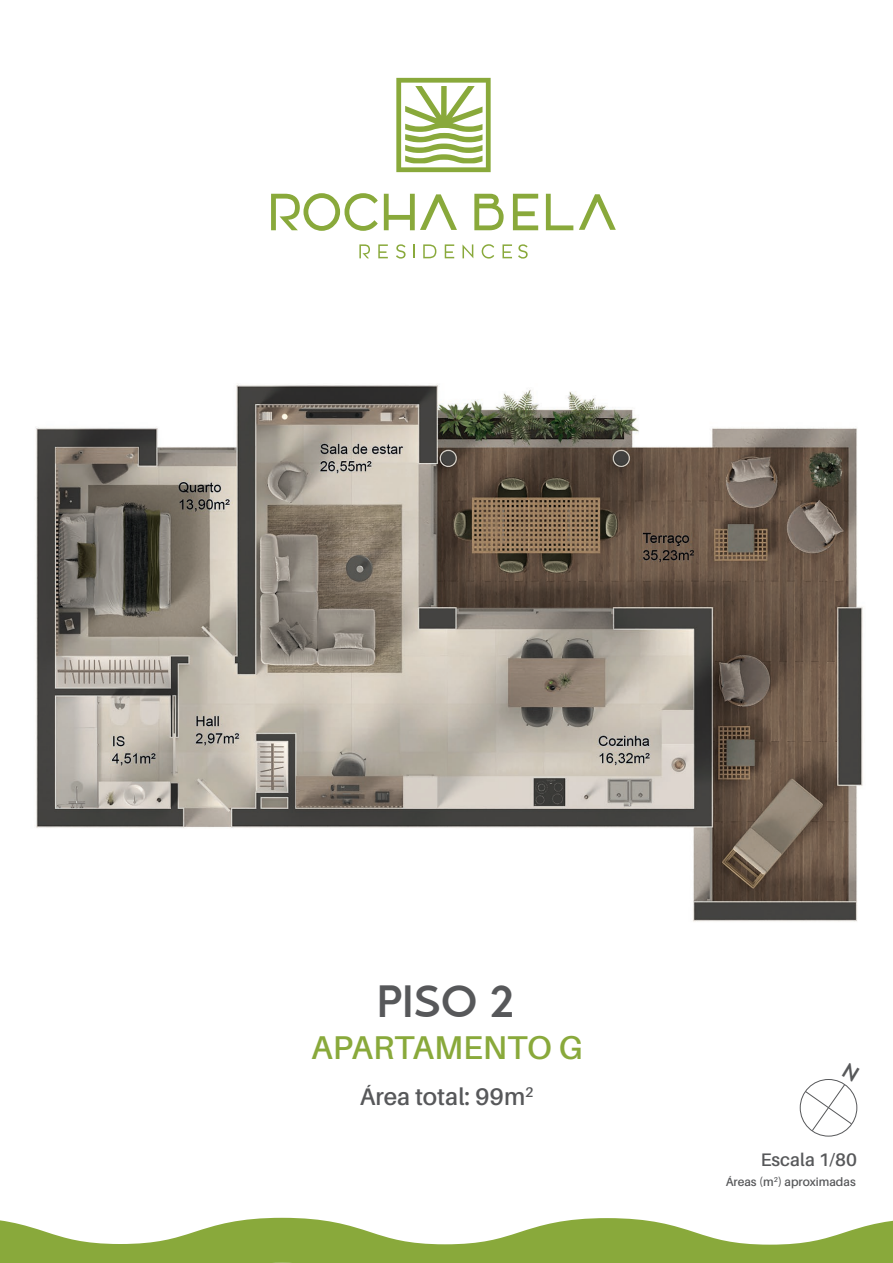
<style>
.page{position:relative;width:893px;height:1263px;background:#fff}
.page>*{position:absolute;margin:0;border:0;box-sizing:border-box;transform-origin:0 0}
.t1{font:500 45px "Qargeo";color:#57585a}
.t2{font:600 33px "Aileron";color:#89a93b}
.t3{font:600 24px "Aileron";color:#57585a}
.t4{font:600 18.15px "Aileron";color:#57585a}
.t5{font:600 12px "Aileron";color:#57585a}
</style>
<div class="page">
<svg style="left:0;top:1217px;width:893px;height:46px"></svg>
<svg style="left:396px;top:78px;width:95px;height:94px"></svg>
<svg style="left:271px;top:193px;width:107px;height:38px"></svg>
<svg style="left:474px;top:194px;width:30px;height:36px"></svg>
<svg style="left:513px;top:194px;width:25px;height:36px"></svg>
<svg style="left:546px;top:194px;width:27px;height:36px"></svg>
<svg style="left:359px;top:244px;width:11px;height:14px"></svg>
<svg style="left:378px;top:244px;width:10px;height:14px"></svg>
<svg style="left:396px;top:244px;width:10px;height:15px"></svg>
<svg style="left:413px;top:244px;width:2px;height:14px"></svg>
<svg style="left:423px;top:244px;width:13px;height:14px"></svg>
<svg style="left:445px;top:244px;width:9px;height:14px"></svg>
<svg style="left:462px;top:244px;width:11px;height:14px"></svg>
<svg style="left:482px;top:244px;width:12px;height:15px"></svg>
<svg style="left:502px;top:244px;width:10px;height:14px"></svg>
<svg style="left:518px;top:244px;width:10px;height:15px"></svg>
<svg style="left:384px;top:194px;width:73px;height:36px"></svg>
<svg style="left:579px;top:194px;width:37px;height:36px"></svg>
<img style="left:35px;top:384px;width:828px;height:538px">
<svg style="left:804px;top:1079px;width:54px;height:53px"></svg>
<h1 class="t1" style="left:377px;top:976px;width:140px">PISO 2</h1>
<h2 class="t2" style="left:311px;top:1029px;width:273px">APARTAMENTO G</h2>
<h3 class="t3" style="left:360px;top:1083px;width:175px">Área total: 99m<sup>2</sup></h3>
<h3 class="t4" style="left:761px;top:1150px;width:98px">Escala 1/80</h3>
<p class="t5" style="left:726px;top:1175px;width:132px">Áreas (m<sup>2</sup>) aproximadas</p>
</div>
